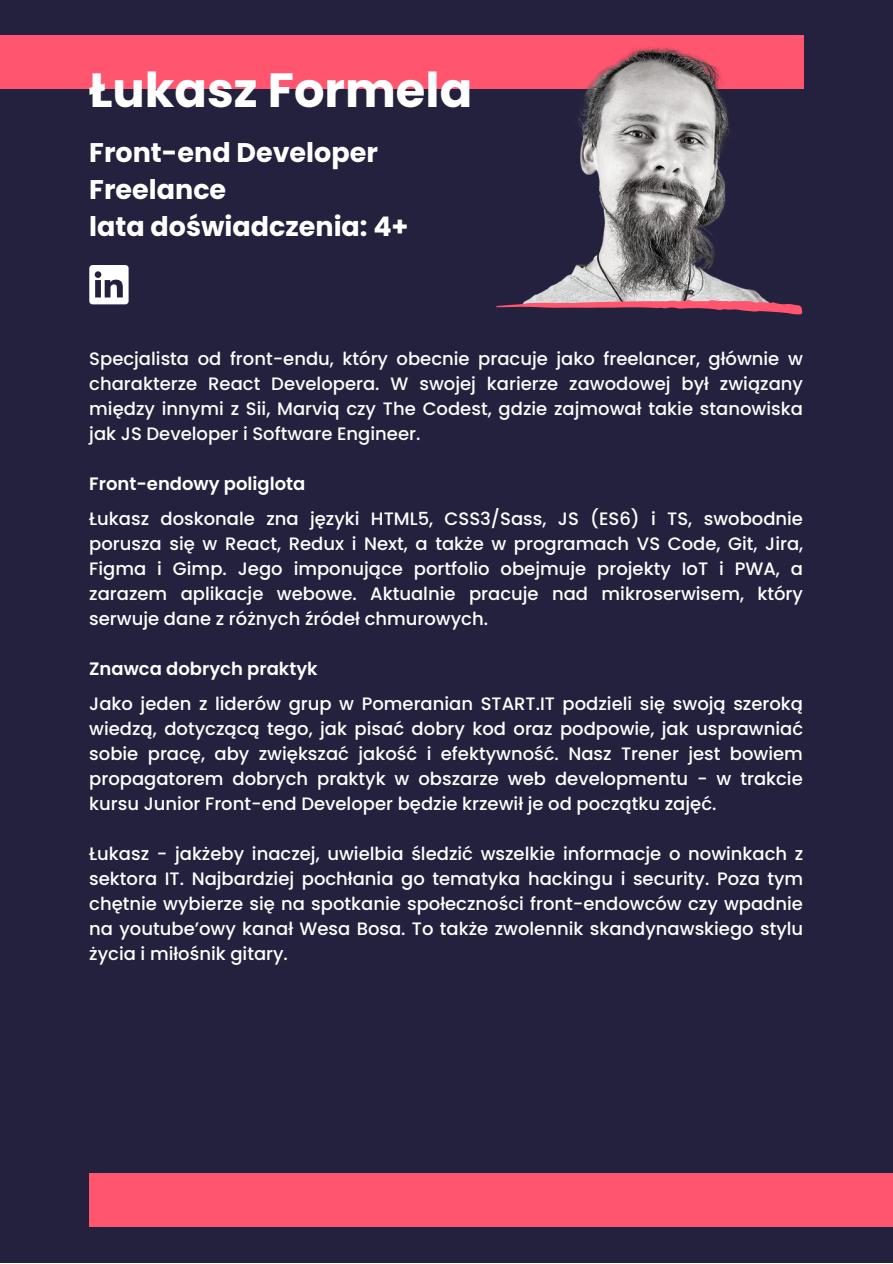
<style>
.page{position:relative;width:893px;height:1264px;background:#fff}
.page>*{position:absolute;margin:0;border:0;box-sizing:border-box;transform-origin:0 0}
.t1{font:700 48px "Poppins";color:#fff}
.t2{font:700 27px/37px "Poppins";color:#fff}
.t3{font:500 18px/25px "Poppins";color:#fff;text-align:justify}
.t4{font:500 18px/25px "Poppins";color:#fdfdfd;text-align:justify}
.t5{font:600 18px "Poppins";color:#fff}
</style>
<div class="page">
<div style="left:0;top:0;width:892px;height:1262px;background:#23213d"></div>
<div style="left:0;top:35px;width:803px;height:54px;background:#ff556e"></div>
<div style="left:89px;top:1173px;width:803px;height:54px;background:#ff556e"></div>
<img style="left:542px;top:47px;width:215px;height:245px">
<svg style="left:495px;top:292px;width:307px;height:23px"></svg>
<svg style="left:89px;top:265px;width:40px;height:39px"></svg>
<h1 class="t1" style="left:89px;top:57px;width:384px">Łukasz Formela</h1>
<h2 class="t2" style="left:89px;top:134px;width:321px">Front-end Developer<br>Freelance<br>lata doświadczenia: 4+</h2>
<p class="t4" style="left:89px;top:346px;width:715px">Specjalista od front-endu, który obecnie pracuje jako freelancer, głównie w charakterze React Developera. W swojej karierze zawodowej był związany między innymi z Sii, Marviq czy The Codest, gdzie zajmował takie stanowiska jak JS Developer i Software Engineer.</p>
<p class="t5" style="left:89px;top:471px;width:218px">Front-endowy poliglota</p>
<p class="t3" style="left:89px;top:506px;width:715px">Łukasz doskonale zna języki HTML5, CSS3/Sass, JS (ES6) i TS, swobodnie porusza się w React, Redux i Next, a także w programach VS Code, Git, Jira, Figma i Gimp. Jego imponujące portfolio obejmuje projekty IoT i PWA, a zarazem aplikacje webowe. Aktualnie pracuje nad mikroserwisem, który serwuje dane z różnych źródeł chmurowych.</p>
<p class="t5" style="left:89px;top:656px;width:230px">Znawca dobrych praktyk</p>
<p class="t3" style="left:89px;top:691px;width:715px">Jako jeden z liderów grup w Pomeranian START.IT podzieli się swoją szeroką wiedzą, dotyczącą tego, jak pisać dobry kod oraz podpowie, jak usprawniać sobie pracę, aby zwiększać jakość i efektywność. Nasz Trener jest bowiem propagatorem dobrych praktyk w obszarze web developmentu - w trakcie kursu Junior Front-end Developer będzie krzewił je od początku zajęć.</p>
<p class="t3" style="left:89px;top:841px;width:715px">Łukasz - jakżeby inaczej, uwielbia śledzić wszelkie informacje o nowinkach z sektora IT. Najbardziej pochłania go tematyka hackingu i security. Poza tym chętnie wybierze się na spotkanie społeczności front-endowców czy wpadnie na youtube’owy kanał Wesa Bosa. To także zwolennik skandynawskiego stylu życia i miłośnik gitary.</p>
</div>
